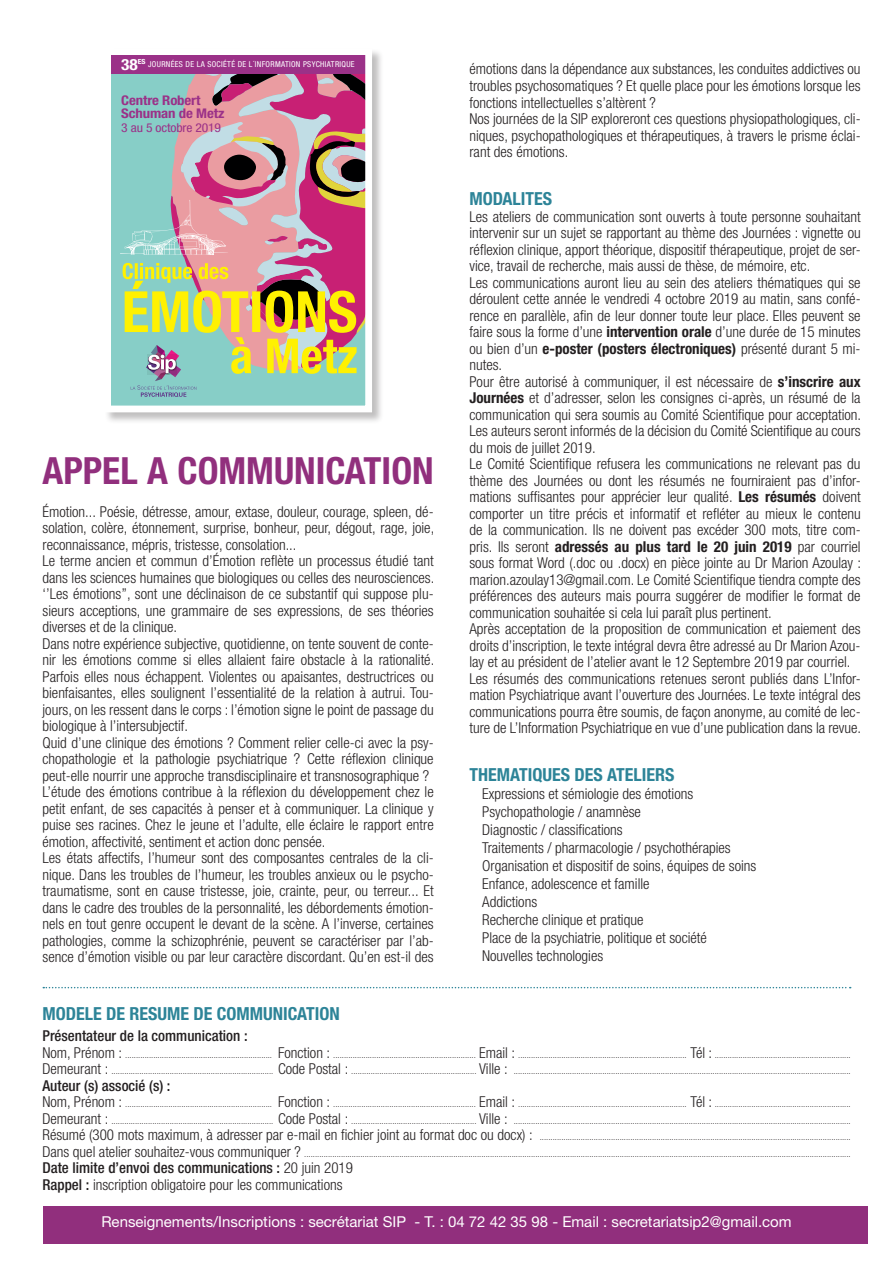
<style>
.page{position:relative;width:893px;height:1263px;background:#fff}
.page>*{position:absolute;margin:0;border:0;box-sizing:border-box;transform-origin:0 0}
.t1{font:700 condensed 37.5px "Helvetica Neue LT Std";color:#912f7d}
.t2{font:700 condensed 18px "Helvetica Neue LT Std";color:#2d8498}
.t3{font:300 condensed 15px/16.5px "Helvetica Neue LT Std";color:#231f20}
.t4{font:15px "Helvetica Neue LT Std";color:#fff}
.t5{font:500 condensed 15px "Helvetica Neue LT Std";color:#231f20}
.t6{font:700 condensed 13.35px/12.9px "Helvetica Neue";letter-spacing:-.01em;color:#9b3188;scale:1.11 1}
.t7{font:condensed 12.3px "Helvetica Neue";letter-spacing:-.01em;color:#9b3188;scale:1.11 1}
.t8{font:300 condensed 9px/16.5px "Helvetica Neue LT Std";color:#231f20}
.t9{font:condensed 8.1px "Helvetica Neue";letter-spacing:.04em;color:#fff}
.s1{font-weight:700;font-size:15.45px}
.s2{font-weight:700}
.s3{font-size:15px}
.s4{font-weight:500}
</style>
<div class="page">
<div style="left:104px;top:48px;width:280px;height:377px;background:#231f20;opacity:.29"></div>
<div style="left:111px;top:56px;width:258px;height:350px;background:#87cec7"></div>
<svg style="left:120px;top:74px;width:244px;height:323px"></svg>
<div style="left:111px;top:55px;width:258px;height:19px;background:#9b3188"></div>
<div style="left:104px;top:48px;width:268px;height:364px;border:7px solid #fff"></div>
<div style="left:43px;top:1206px;width:824px;height:38px;background:#912f7d"></div>
<svg style="left:43px;top:987px;width:808px;height:1px"></svg>
<p class="t9" style="left:121px;top:59px;width:235px"><span class="s1">38</span><sup>ES</sup> JOURNÉES DE LA SOCIÉTÉ DE L´INFORMATION PSYCHIATRIQUE</p>
<p class="t6" style="left:121px;top:93px;width:94px">Centre Robert<br>Schuman de Metz</p>
<p class="t7" style="left:121px;top:120px;width:91px">3 au 5 octobre 2019</p>
<h1 class="t1" style="left:43px;top:447px;width:393px">APPEL A COMMUNICATION</h1>
<p class="t3" style="left:43px;top:503px;width:393px">Émotion... Poésie, détresse, amour, extase, douleur, courage, spleen, dé&shy;solation, colère, étonnement, surprise, bonheur, peur, dégout, rage, joie, reconnaissance, mépris, tristesse, consolation...<br>Le terme ancien et commun d’Émotion reflète un processus étudié tant dans les sciences humaines que biologiques ou celles des neurosciences. ‘’Les émotions’’, sont une déclinaison de ce substantif qui suppose plu&shy;sieurs acceptions, une grammaire de ses expressions, de ses théories diverses et de la clinique.<br>Dans notre expérience subjective, quotidienne, on tente souvent de conte&shy;nir les émotions comme si elles allaient faire obstacle à la rationalité.<br>Parfois elles nous échappent. Violentes ou apaisantes, destructrices ou bienfaisantes, elles soulignent l’essentialité de la relation à autrui. Tou&shy;jours, on les ressent dans le corps : l’émotion signe le point de passage du biologique à l’intersubjectif.<br>Quid d’une clinique des émotions ? Comment relier celle-ci avec la psy&shy;chopathologie et la pathologie psychiatrique ? Cette réflexion clinique peut-elle nourrir une approche transdisciplinaire et transnosographique ?<br>L’étude des émotions contribue à la réflexion du développement chez le petit enfant, de ses capacités à penser et à communiquer. La clinique y puise ses racines. Chez le jeune et l’adulte, elle éclaire le rapport entre émotion, affectivité, sentiment et action donc pensée.<br>Les états affectifs, l’humeur sont des composantes centrales de la cli&shy;nique. Dans les troubles de l’humeur, les troubles anxieux ou le psycho&shy;traumatisme, sont en cause tristesse, joie, crainte, peur, ou terreur... Et dans le cadre des troubles de la personnalité, les débordements émotion&shy;nels en tout genre occupent le devant de la scène. A l’inverse, certaines pathologies, comme la schizophrénie, peuvent se caractériser par l’ab&shy;sence d’émotion visible ou par leur caractère discordant. Qu’en est-il des</p>
<p class="t3" style="left:469px;top:61px;width:393px">émotions dans la dépendance aux substances, les conduites addictives ou troubles psychosomatiques ? Et quelle place pour les émotions lorsque les fonctions intellectuelles s’altèrent ?<br>Nos journées de la SIP exploreront ces questions physiopathologiques, cli&shy;niques, psychopathologiques et thérapeutiques, à travers le prisme éclai&shy;rant des émotions.</p>
<p class="t2" style="left:469px;top:188px;width:84px">MODALITES</p>
<p class="t3" style="left:469px;top:208px;width:393px">Les ateliers de communication sont ouverts à toute personne souhaitant intervenir sur un sujet se rapportant au thème des Journées : vignette ou réflexion clinique, apport théorique, dispositif thérapeutique, projet de ser&shy;vice, travail de recherche, mais aussi de thèse, de mémoire, etc.<br>Les communications auront lieu au sein des ateliers thématiques qui se déroulent cette année le vendredi 4 octobre 2019 au matin, sans confé&shy;rence en parallèle, afin de leur donner toute leur place. Elles peuvent se faire sous la forme d’une <span class="s2">intervention orale</span> d’une durée de 15 minutes ou bien d’un <span class="s2">e-poster (posters électroniques)</span> présenté durant 5 mi&shy;nutes.<br>Pour être autorisé à communiquer, il est nécessaire de <span class="s2">s’inscrire aux Journées</span> et d’adresser, selon les consignes ci-après, un résumé de la communication qui sera soumis au Comité Scientifique pour acceptation.<br>Les auteurs seront informés de la décision du Comité Scientifique au cours du mois de juillet 2019.<br>Le Comité Scientifique refusera les communications ne relevant pas du thème des Journées ou dont les résumés ne fourniraient pas d’infor&shy;mations suffisantes pour apprécier leur qualité. <span class="s2">Les résumés</span> doivent comporter un titre précis et informatif et refléter au mieux le contenu de la communication. Ils ne doivent pas excéder 300 mots, titre com&shy;pris. Ils seront <span class="s2">adressés au plus tard le 20 juin 2019</span> par courriel sous format Word (.doc ou .docx) en pièce jointe au Dr Marion Azoulay : marion.azoulay13@gmail.com. Le Comité Scientifique tiendra compte des préférences des auteurs mais pourra suggérer de modifier le format de communication souhaitée si cela lui paraît plus pertinent.<br>Après acceptation de la proposition de communication et paiement des droits d’inscription, le texte intégral devra être adressé au Dr Marion Azou&shy;lay et au président de l’atelier avant le 12 Septembre 2019 par courriel.<br>Les résumés des communications retenues seront publiés dans L’Infor&shy;mation Psychiatrique avant l’ouverture des Journées. Le texte intégral des communications pourra être soumis, de façon anonyme, au comité de lec&shy;ture de L’Information Psychiatrique en vue d’une publication dans la revue.</p>
<p class="t2" style="left:469px;top:764px;width:206px">THEMATIQUES DES ATELIERS</p>
<p class="t3" style="left:482px;top:785px;width:276px;line-height:18px">Expressions et sémiologie des émotions Psychopathologie / anamnèse<br>Diagnostic / classifications<br>Traitements / pharmacologie / psychothérapies Organisation et dispositif de soins, équipes de soins Enfance, adolescence et famille<br>Addictions<br>Recherche clinique et pratique<br>Place de la psychiatrie, politique et société Nouvelles technologies</p>
<p class="t2" style="left:43px;top:1003px;width:299px">MODELE DE RESUME DE COMMUNICATION</p>
<p class="t5" style="left:43px;top:1027px;width:207px">Présentateur de la communication :</p>
<p class="t8" style="left:43px;top:1046px;width:810px"><span class="s3">Nom, Prénom :</span> .................................................................... <span class="s3">Fonction :</span> .................................................................. <span class="s3">Email :</span> .............................................................................. <span class="s3">Tél :</span> ...............................................................<br><span class="s3">Demeurant :</span> ........................................................................... <span class="s3">Code Postal :</span> .......................................................... <span class="s3">Ville :</span> ............................................................................................................................................................</p>
<p class="t5" style="left:43px;top:1076px;width:129px">Auteur (s) associé (s) :</p>
<p class="t8" style="left:43px;top:1095px;width:810px;text-align:justify"><span class="s3">Nom, Prénom :</span> .................................................................... <span class="s3">Fonction :</span> .................................................................. <span class="s3">Email :</span> .............................................................................. <span class="s3">Tél :</span> ...............................................................<br><span class="s3">Demeurant :</span> ........................................................................... <span class="s3">Code Postal :</span> .......................................................... <span class="s3">Ville :</span> ............................................................................................................................................................<br><span class="s3">Résumé (300 mots maximum, à adresser par e-mail en fichier joint au format doc ou docx) :</span> ................................................................................................................................................<br><span class="s3">Dans quel atelier souhaitez-vous communiquer ?</span> .............................................................................................................................................................................................................................................................</p>
<p class="t3" style="left:43px;top:1159px;width:312px"><span class="s4">Date limite d’envoi des communications :</span> 20 juin 2019<br><span class="s4">Rappel :</span> inscription obligatoire pour les communications</p>
<p class="t4" style="left:101px;top:1212px;width:692px">Renseignements/Inscriptions : secrétariat SIP - T. : 04 72 42 35 98 - Email : secretariatsip2@gmail.com</p>
</div>
